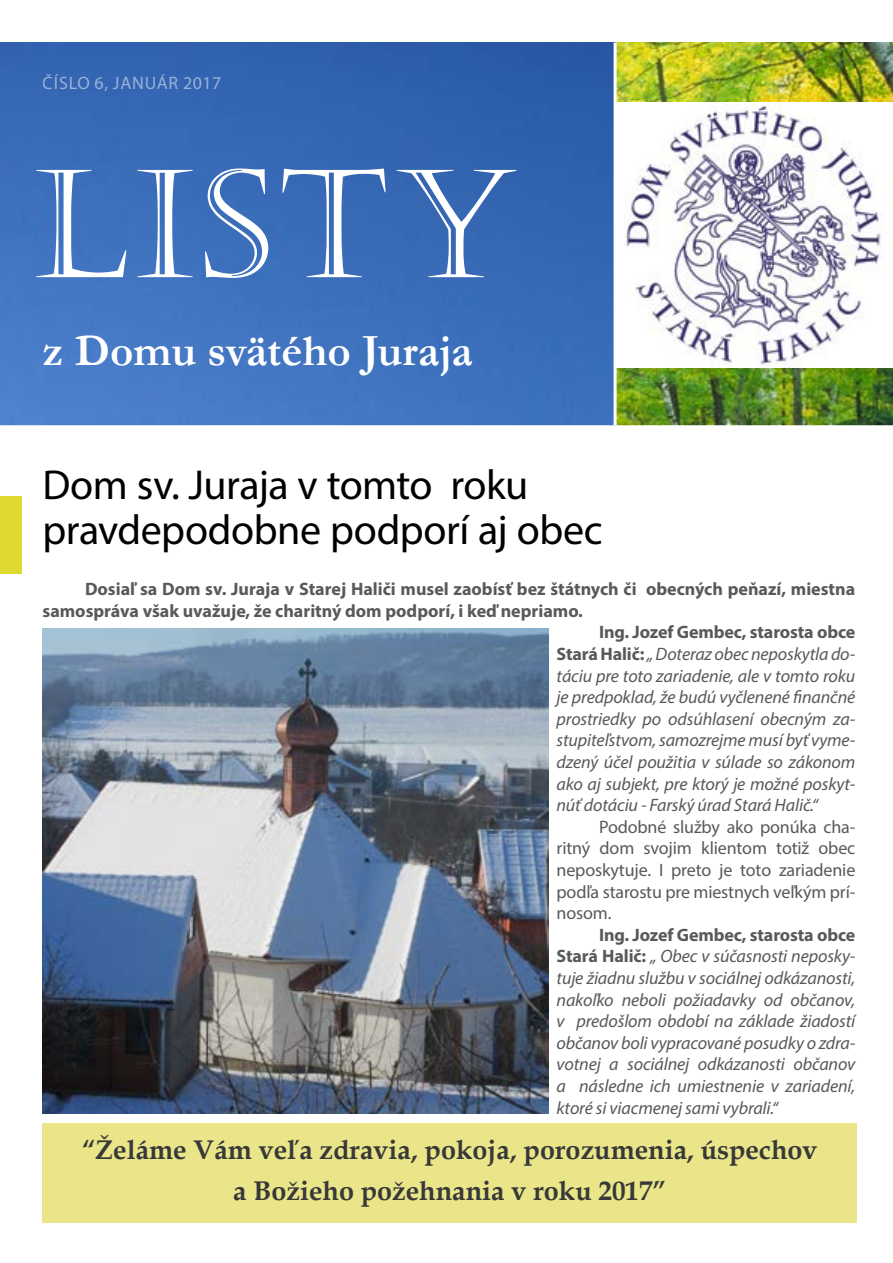
<style>
.page{position:relative;width:893px;height:1263px;background:#fff}
.page>*{position:absolute;margin:0;border:0;box-sizing:border-box;transform-origin:0 0}
.t1{font:150px "Castellar";letter-spacing:.05em;color:#fff}
.t2{font:700 45px "Garamond";color:#fff}
.t3{font:42px/45px "Myriad Pro";letter-spacing:-.01em;color:#000}
.t4{font:700 27px/41.4px "Book Antiqua";color:#383839;text-align:center}
.t5{font:italic 18px/21.6px "Myriad Pro";letter-spacing:-.01em;color:#58595b;text-align:justify}
.t6{font:700 18px "Myriad Pro";color:#58595b}
.t7{font:18px/21.6px "Myriad Pro";letter-spacing:-.01em;color:#58595b;text-align:justify}
.t8{font:18px "Myriad Pro";letter-spacing:.045em;color:#fff}
.s1{font-weight:700;font-style:normal}
</style>
<div class="page">
<img style="left:0;top:43px;width:614px;height:382px">
<img style="left:617px;top:43px;width:276px;height:382px">
<div style="left:617px;top:103px;width:276px;height:265px;background:#fff"></div>
<img style="left:624px;top:104px;width:258px;height:264px">
<div style="left:0;top:496px;width:21px;height:78px;background:#ded92e"></div>
<div style="left:43px;top:1123px;width:814px;height:99px;background:#e9e588"></div>
<img style="left:42px;top:629px;width:506px;height:485px">
<p class="t8" style="left:43px;top:72px;width:180px">ČÍSLO 6, JANUÁR 2017</p>
<h1 class="t1" style="left:34px;top:140px;width:485px">Listy</h1>
<h2 class="t2" style="left:43px;top:320px;width:432px">z Domu svätého Juraja</h2>
<h3 class="t3" style="left:43px;top:462px;width:562px">Dom sv. Juraja v tomto roku pravdepodobne podporí aj obec</h3>
<p class="t6" style="left:85px;top:577px;width:772px">Dosiaľ sa Dom sv. Juraja v Starej Haliči musel zaobísť bez štátnych či obecných peňazí, miestna</p>
<p class="t6" style="left:43px;top:599px;width:542px">samospráva však uvažuje, že charitný dom podporí, i keď nepriamo.</p>
<p class="t6" style="left:599px;top:620px;width:258px">Ing. Jozef Gembec, starosta obce</p>
<p class="t5" style="left:557px;top:643px;width:300px"><span class="s1">Stará Halič:</span> „ Doteraz obec neposkytla do-</p>
<p class="t5" style="left:557px;top:664px;width:300px">táciu pre toto zariadenie, ale v tomto roku</p>
<p class="t5" style="left:557px;top:686px;width:300px">je predpoklad, že budú vyčlenené finančné</p>
<p class="t5" style="left:557px;top:707px;width:300px">prostriedky po odsúhlasení obecným za-</p>
<p class="t5" style="left:557px;top:729px;width:300px">stupiteľstvom, samozrejme musí byť vyme-</p>
<p class="t5" style="left:557px;top:751px;width:300px">dzený účel použitia v súlade so zákonom</p>
<p class="t5" style="left:557px;top:772px;width:300px">ako aj subjekt, pre ktorý je možné poskyt-</p>
<p class="t5" style="left:557px;top:794px;width:263px">núť dotáciu - Farský úrad Stará Halič.“</p>
<p class="t7" style="left:557px;top:815px;width:300px;text-indent:43px">Podobné služby ako ponúka cha&shy;ritný dom svojim klientom totiž obec neposkytuje. I preto je toto zariadenie podľa starostu pre miestnych veľkým prí&shy;nosom.</p>
<p class="t5" style="left:557px;top:923px;width:300px;text-indent:43px"><span class="s1">Ing. Jozef Gembec, starosta obce Stará Halič:</span> „ Obec v súčasnosti neposky&shy;tuje žiadnu službu v sociálnej odkázanosti, nakoľko neboli požiadavky od občanov, v predošlom období na základe žiadostí občanov boli vypracované posudky o zdra&shy;votnej a sociálnej odkázanosti občanov a následne ich umiestnenie v zariadení, ktoré si viacmenej sami vybrali.“</p>
<h3 class="t4" style="left:82px;top:1128px;width:737px">“Želáme Vám veľa zdravia, pokoja, porozumenia, úspechov a Božieho požehnania v roku 2017”</h3>
</div>
